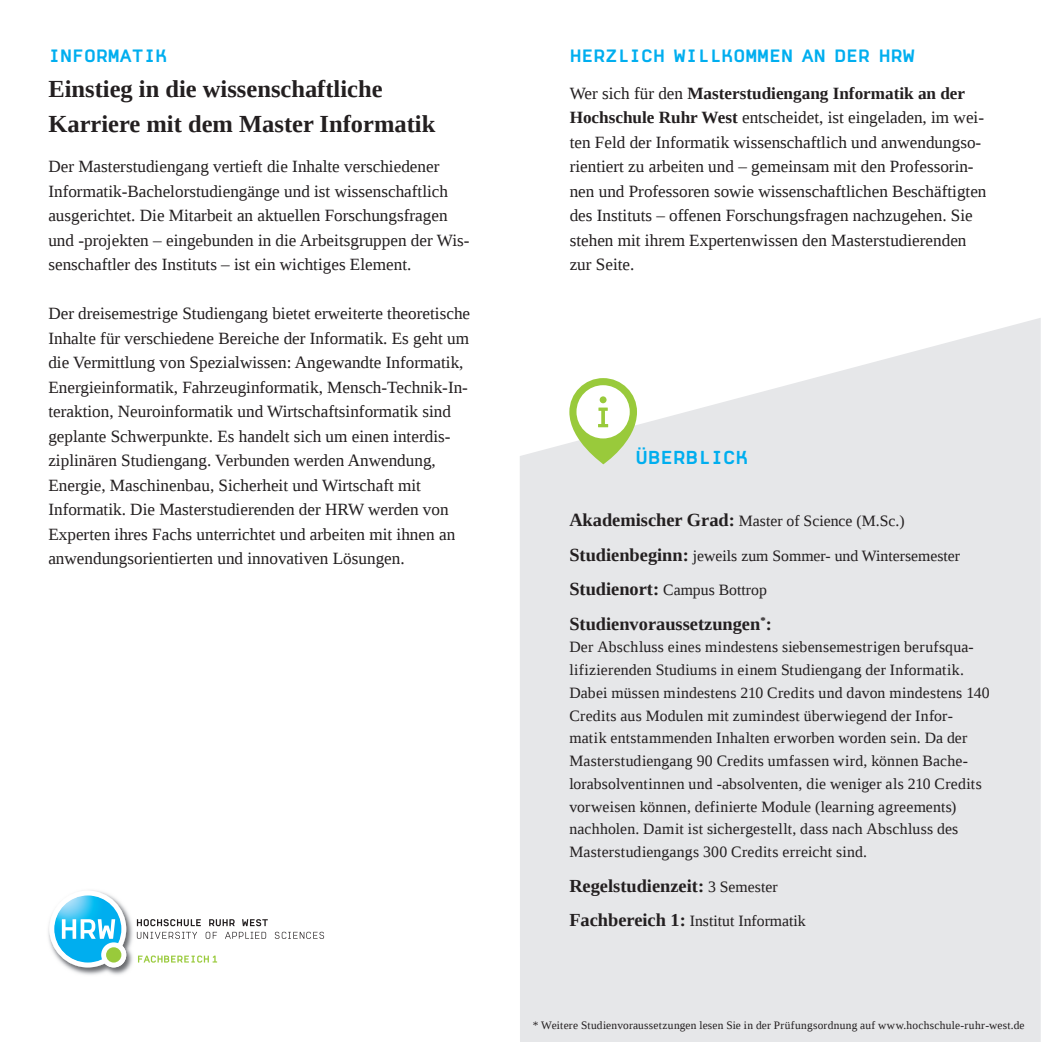
<style>
.page{position:relative;width:1042px;height:1042px;background:#fff}
.page>*{position:absolute;margin:0;border:0;box-sizing:border-box;transform-origin:0 0}
.t1{font:700 24.5px/34.6px "Liberation Serif";color:#231f20}
.t2{font:700 18.38px "Liberation Serif";color:#231f20}
.t3{font:18.38px "Normetica C";color:#00aeef}
.t4{font:17.5px "Normetica C";color:#00aeef}
.t5{font:17.15px/24.5px "Liberation Serif";color:#231f20}
.t6{font:15.75px/22.8px "Liberation Serif";letter-spacing:.01em;color:#231f20}
.t7{font:11.38px "Liberation Serif";letter-spacing:.02em;color:#231f20}
.s1{font-weight:700}
.s2{font-weight:700;font-size:18.38px}
.s3{font-weight:400;font-size:15.75px}
</style>
<div class="page">
<svg style="left:520px;top:318px;width:520px;height:724px;background:#e8e9ea"></svg>
<svg style="left:569px;top:378px;width:68px;height:86px;background:#b0d36d"></svg>
<div style="left:576px;top:385px;width:54px;height:53px;background:#fff;border-radius:50%"></div>
<svg style="left:598px;top:407px;width:10px;height:20px"></svg>
<div style="left:600px;top:396px;width:6px;height:7px;background:#99ca3b;border-radius:50%"></div>
<img style="left:48px;top:910px;width:85px;height:65px">
<svg style="left:49px;top:890px;width:77px;height:77px"></svg>
<svg style="left:137px;top:919px;width:64px;height:7px"></svg>
<svg style="left:209px;top:919px;width:26px;height:7px"></svg>
<svg style="left:242px;top:919px;width:26px;height:7px"></svg>
<svg style="left:137px;top:932px;width:60px;height:7px"></svg>
<svg style="left:206px;top:932px;width:11px;height:7px"></svg>
<svg style="left:225px;top:932px;width:41px;height:7px"></svg>
<svg style="left:275px;top:932px;width:49px;height:7px"></svg>
<div style="left:101px;top:942px;width:25px;height:25px;background:#fff;border-radius:50%"></div>
<div style="left:106px;top:947px;width:15px;height:15px;background:#99ca3b;border-radius:50%"></div>
<svg style="left:138px;top:955px;width:79px;height:7px"></svg>
<p class="t4" style="left:48px;top:45px;width:121px">INFORMATIK</p>
<h1 class="t1" style="left:48px;top:71px;width:388px">Einstieg in die wissenschaftliche<br>Karriere mit dem Master Informatik</h1>
<p class="t5" style="left:48px;top:154px;width:422px">Der Masterstudiengang vertieft die Inhalte verschiedener Informatik-Bachelorstudiengänge und ist wissenschaftlich ausgerichtet. Die Mitarbeit an aktuellen Forschungsfragen und -projekten – eingebunden in die Arbeitsgruppen der Wis&shy;senschaftler des Instituts – ist ein wichtiges Element.</p>
<p class="t5" style="left:48px;top:301px;width:423px">Der dreisemestrige Studiengang bietet erweiterte theoretische Inhalte für verschiedene Bereiche der Informatik. Es geht um die Vermittlung von Spezialwissen: Angewandte Informatik, Energieinformatik, Fahrzeuginformatik, Mensch-Technik-In&shy;teraktion, Neuroinformatik und Wirtschaftsinformatik sind geplante Schwerpunkte. Es handelt sich um einen interdis&shy;ziplinären Studiengang. Verbunden werden Anwendung, Energie, Maschinenbau, Sicherheit und Wirtschaft mit Informatik. Die Masterstudierenden der HRW werden von Experten ihres Fachs unterrichtet und arbeiten mit ihnen an anwendungsorientierten und innovativen Lösungen.</p>
<p class="t4" style="left:570px;top:45px;width:346px">HERZLICH WILLKOMMEN AN DER HRW</p>
<p class="t5" style="left:570px;top:81px;width:418px">Wer sich für den <span class="s1">Masterstudiengang Informatik an der Hochschule Ruhr West</span> entscheidet, ist eingeladen, im wei&shy;ten Feld der Informatik wissenschaftlich und anwendungso&shy;rientiert zu arbeiten und – gemeinsam mit den Professorin&shy;nen und Professoren sowie wissenschaftlichen Beschäftigten des Instituts – offenen Forschungsfragen nachzugehen. Sie stehen mit ihrem Expertenwissen den Masterstudierenden zur Seite.</p>
<p class="t3" style="left:635px;top:446px;width:114px">ÜBERBLICK</p>
<p class="t6" style="left:569px;top:504px;width:392px;line-height:34.5px"><span class="s2">Akademischer Grad:</span> Master of Science (M.Sc.)<br><span class="s2">Studienbeginn:</span> jeweils zum Sommer- und Wintersemester<br><span class="s2">Studienort:</span> Campus Bottrop</p>
<p class="t2" style="left:569px;top:611px;width:204px">Studienvoraussetzungen<sup>*</sup>:</p>
<p class="t6" style="left:569px;top:636px;width:422px">Der Abschluss eines mindestens siebensemestrigen berufsqua&shy;lifizierenden Studiums in einem Studiengang der Informatik.<br>Dabei müssen mindestens 210 Credits und davon mindestens 140<br>Credits aus Modulen mit zumindest überwiegend der Infor&shy;matik entstammenden Inhalten erworben worden sein. Da der Masterstudiengang 90 Credits umfassen wird, können Bache&shy;lorabsolventinnen und -absolventen, die weniger als 210 Credits vorweisen können, definierte Module (learning agreements) nachholen. Damit ist sichergestellt, dass nach Abschluss des Masterstudiengangs 300 Credits erreicht sind.</p>
<p class="t2" style="left:569px;top:873px;width:210px">Regelstudienzeit: <span class="s3">3 Semester</span></p>
<p class="t6" style="left:569px;top:909px;width:238px"><span class="s2">Fachbereich 1:</span> Institut Informatik</p>
<p class="t7" style="left:533px;top:1017px;width:493px">* Weitere Studienvoraussetzungen lesen Sie in der Prüfungsordnung auf www.hochschule-ruhr-west.de</p>
</div>
